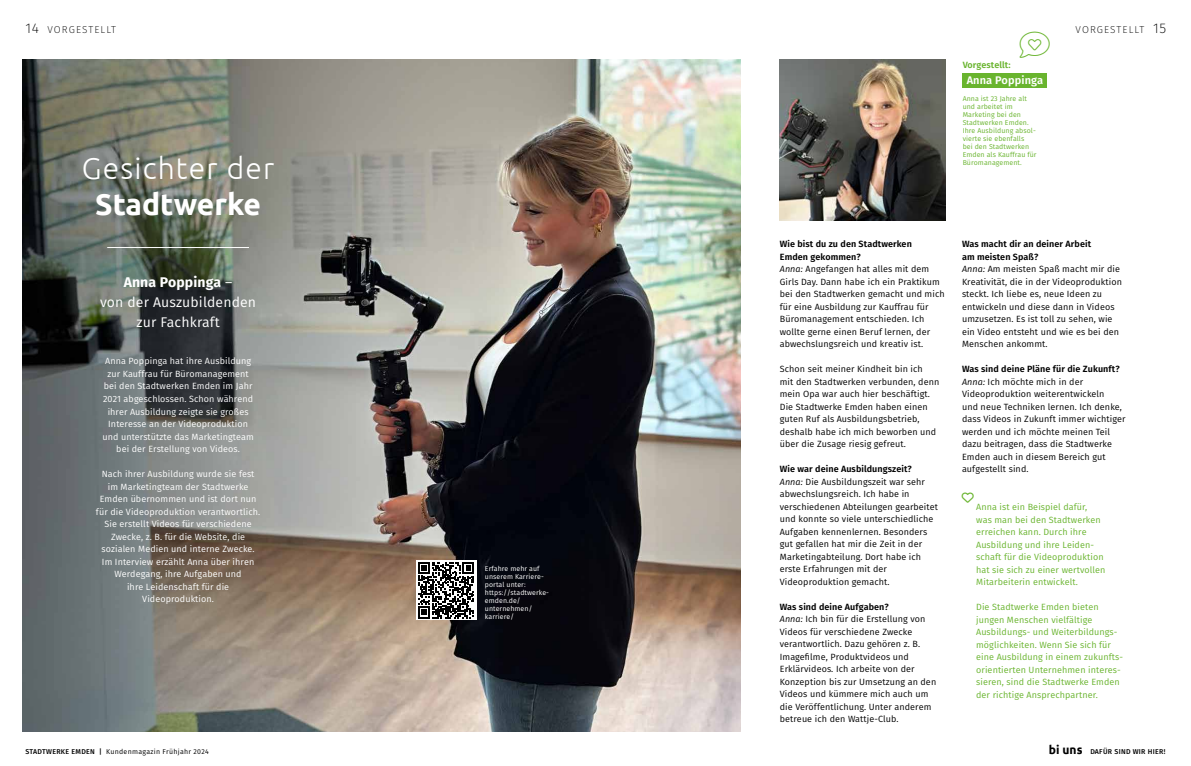
<style>
.page{position:relative;width:1191px;height:766px;background:#fff}
.page>*{position:absolute;margin:0;border:0;box-sizing:border-box;transform-origin:0 0}
.t1{font:300 30px "Ubuntu";letter-spacing:.04em;color:#fff}
.t2{font:700 30px "Ubuntu";color:#fff}
.t3{font:14px/20px "Fira Sans";letter-spacing:.01em;color:#fff;text-align:center}
.t4{font:200 14px "Fira Sans";color:#000}
.t5{font:600 11px "Fira Sans";letter-spacing:.01em;color:#fff}
.t6{font:200 10px "Fira Sans";letter-spacing:.11em;color:#000}
.t7{font:9px/12.5px "Fira Sans";letter-spacing:.01em;color:#000}
.t8{font:9px/12.5px "Fira Sans";letter-spacing:.01em;color:#fff;text-align:center}
.t9{font:9px/12.5px "Fira Sans";letter-spacing:.01em;color:#69b42e}
.t10{font:600 9px "Fira Sans";letter-spacing:.01em;color:#69b42e}
.t11{font:7px/8px "Fira Sans";letter-spacing:.01em;color:#69b42e}
.t12{font:7px/8px "Fira Sans";letter-spacing:.01em;color:#fff}
.t13{font:7px "Fira Sans";letter-spacing:.04em;color:#000}
.t14{font:500 7px "Fira Sans";letter-spacing:.04em;color:#000}
.s1{font-weight:700}
.s2{font-weight:600}
.s3{font-style:italic}
.s4{font-weight:500}
.s5{font-family:"Ubuntu";font-weight:700;font-size:12px}
</style>
<div class="page">
<img style="left:23px;top:60px;width:717px;height:671px">
<hr style="left:107px;top:247px;width:142px;height:1px;background:#fff">
<div style="left:962px;top:73px;width:85px;height:15px;background:#69b42e"></div>
<img style="left:780px;top:59px;width:165px;height:162px">
<svg style="left:416px;top:560px;width:60px;height:60px"></svg>
<svg style="left:418px;top:562px;width:56px;height:56px"></svg>
<h2 class="t4" style="left:26px;top:18px;width:15px">14</h2>
<h2 class="t4" style="left:1153px;top:18px;width:14px">15</h2>
<p class="t6" style="left:48px;top:22px;width:70px">VORGESTELLT</p>
<p class="t6" style="left:1075px;top:22px;width:70px">VORGESTELLT</p>
<h1 class="t1" style="left:82px;top:150px;width:194px">Gesichter der</h1>
<h1 class="t2" style="left:95px;top:186px;width:167px">Stadtwerke</h1>
<h2 class="t3" style="left:100px;top:272px;width:157px"><span class="s1">Anna Poppinga</span> –<br>von der Auszubildenden zur Fachkraft</h2>
<p class="t8" style="left:102px;top:355px;width:153px">Anna Poppinga hat ihre Ausbildung zur Kauffrau für Büromanagement bei den Stadtwerken Emden im Jahr 2021 abgeschlossen. Schon während ihrer Ausbildung zeigte sie großes Interesse an der Videoproduktion und unterstützte das Marketingteam bei der Erstellung von Videos.</p>
<p class="t8" style="left:96px;top:467px;width:166px">Nach ihrer Ausbildung wurde sie fest im Marketingteam der Stadtwerke Emden übernommen und ist dort nun für die Videoproduktion verantwortlich.<br>Sie erstellt Videos für verschiedene Zwecke, z. B. für die Website, die sozialen Medien und interne Zwecke.<br>Im Interview erzählt Anna über ihren Werdegang, ihre Aufgaben und<br>ihre Leidenschaft für die Videoproduktion.</p>
<p class="t12" style="left:485px;top:564px;width:66px">Erfahre mehr auf unserem Karriere&shy;portal unter: https://stadtwerke&shy;emden.de/ unternehmen/ karriere/</p>
<p class="t10" style="left:962px;top:57px;width:49px">Vorgestellt:</p>
<p class="t11" style="left:962px;top:94px;width:75px">Anna ist 23 Jahre alt und arbeitet im<br>Marketing bei den<br>Stadtwerken Emden.<br>Ihre Ausbildung absol&shy;vierte sie ebenfalls<br>bei den Stadtwerken<br>Emden als Kauffrau für<br>Büromanagement.</p>
<p class="t5" style="left:966px;top:72px;width:78px">Anna Poppinga</p>
<p class="t7" style="left:780px;top:237px;width:166px"><span class="s2">Wie bist du zu den Stadtwerken<br>Emden gekommen?<br></span><span class="s3">Anna:</span> Angefangen hat alles mit dem Girls Day. Dann habe ich ein Praktikum bei den Stadtwerken gemacht und mich für eine Ausbildung zur Kauffrau für Büromanagement entschieden. Ich wollte gerne einen Beruf lernen, der abwechslungsreich und kreativ ist.</p>
<p class="t7" style="left:780px;top:362px;width:161px">Schon seit meiner Kindheit bin ich<br>mit den Stadtwerken verbunden, denn mein Opa war auch hier beschäftigt.<br>Die Stadtwerke Emden haben einen guten Ruf als Ausbildungsbetrieb, deshalb habe ich mich beworben und über die Zusage riesig gefreut.</p>
<p class="t7" style="left:780px;top:462px;width:160px"><span class="s2">Wie war deine Ausbildungszeit?<br></span><span class="s3">Anna:</span> Die Ausbildungszeit war sehr abwechslungsreich. Ich habe in verschiedenen Abteilungen gearbeitet und konnte so viele unterschiedliche Aufgaben kennenlernen. Besonders gut gefallen hat mir die Zeit in der Marketingabteilung. Dort habe ich erste Erfahrungen mit der Videoproduktion gemacht.</p>
<p class="t7" style="left:780px;top:600px;width:158px"><span class="s2">Was sind deine Aufgaben?<br></span><span class="s3">Anna:</span> Ich bin für die Erstellung von<br>Videos für verschiedene Zwecke verantwortlich. Dazu gehören z. B.<br>Imagefilme, Produktvideos und<br>Erklärvideos. Ich arbeite von der<br>Konzeption bis zur Umsetzung an den<br>Videos und kümmere mich auch um die Veröffentlichung. Unter anderem betreue ich den Wattje-Club.</p>
<p class="t7" style="left:962px;top:237px;width:161px"><span class="s2">Was macht dir an deiner Arbeit<br>am meisten Spaß?<br></span><span class="s3">Anna:</span> Am meisten Spaß macht mir die<br>Kreativität, die in der Videoproduktion steckt. Ich liebe es, neue Ideen zu entwickeln und diese dann in Videos umzusetzen. Es ist toll zu sehen, wie ein Video entsteht und wie es bei den<br>Menschen ankommt.</p>
<p class="t7" style="left:962px;top:362px;width:165px"><span class="s2">Was sind deine Pläne für die Zukunft?<br></span><span class="s3">Anna:</span> Ich möchte mich in der Videoproduktion weiterentwickeln<br>und neue Techniken lernen. Ich denke, dass Videos in Zukunft immer wichtiger werden und ich möchte meinen Teil dazu beitragen, dass die Stadtwerke Emden auch in diesem Bereich gut aufgestellt sind.</p>
<p class="t9" style="left:976px;top:500px;width:131px">Anna ist ein Beispiel dafür,<br>was man bei den Stadtwerken erreichen kann. Durch ihre<br>Ausbildung und ihre Leiden&shy;schaft für die Videoproduktion hat sie sich zu einer wertvollen<br>Mitarbeiterin entwickelt.</p>
<p class="t9" style="left:976px;top:600px;width:148px">Die Stadtwerke Emden bieten jungen Menschen vielfältige Ausbildungs- und Weiterbildungs&shy;möglichkeiten. Wenn Sie sich für eine Ausbildung in einem zukunfts&shy;orientierten Unternehmen interes&shy;sieren, sind die Stadtwerke Emden der richtige Ansprechpartner.</p>
<p class="t13" style="left:26px;top:746px;width:185px"><span class="s4">STADTWERKE EMDEN |</span> Kundenmagazin Frühjahr 2024</p>
<p class="t14" style="left:1049px;top:745px;width:118px"><span class="s5">bi uns</span> DAFÜR SIND WIR HIER!</p>
</div>
